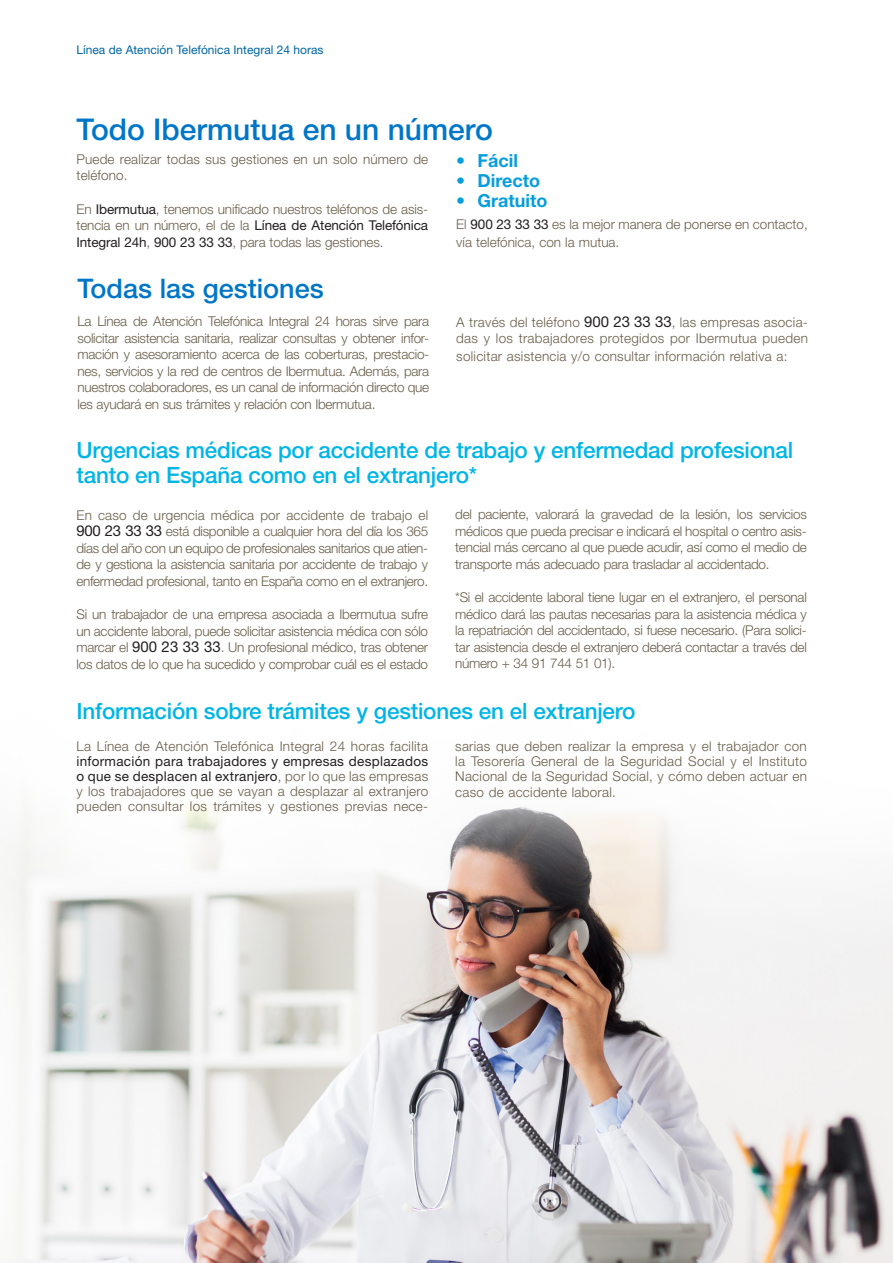
<style>
.page{position:relative;width:893px;height:1263px;background:#fff}
.page>*{position:absolute;margin:0;border:0;box-sizing:border-box;transform-origin:0 0}
.t1{font:500 30px "Helvetica Neue LT Std";color:#0076c8}
.t2{font:500 27px "Helvetica Neue LT Std";color:#0076c8}
.t3{font:500 22.5px/25.5px "Helvetica Neue LT Std";letter-spacing:-.01em;color:#00b5e6}
.t4{font:700 18px "Helvetica Neue LT Std";color:#069ddc}
.t5{font:300 13.5px/16.5px "Helvetica Neue LT Std";color:#685d49;text-align:justify}
.t6{font:300 13.5px/16.5px "Helvetica Neue LT Std";letter-spacing:.02em;color:#685d49}
.t7{font:12px "Helvetica Neue LT Std";color:#0065a4}
.s1{font-weight:400;color:#231f20}
.s2{font-weight:400;font-size:15px;color:#231f20}
</style>
<div class="page">
<img style="left:0;top:804px;width:893px;height:459px">
<p class="t7" style="left:77px;top:43px;width:248px">Línea de Atención Telefónica Integral 24 horas</p>
<h1 class="t1" style="left:77px;top:112px;width:418px">Todo Ibermutua en un número</h1>
<p class="t5" style="left:77px;top:150px;width:353px">Puede realizar todas sus gestiones en un solo número de teléfono.</p>
<p class="t5" style="left:77px;top:200px;width:353px">En <span class="s1">Ibermutua</span>, tenemos unificado nuestros teléfonos de asis&shy;tencia en un número, el de la <span class="s1">Línea de Atención Telefónica Integral 24h</span>, <span class="s1">900 23 33 33</span>, para todas las gestiones.</p>
<h3 class="t4" style="left:456px;top:149px;width:63px">• Fácil</h3>
<h3 class="t4" style="left:456px;top:169px;width:85px">• Directo</h3>
<h3 class="t4" style="left:456px;top:189px;width:93px">• Gratuito</h3>
<p class="t5" style="left:456px;top:214px;width:353px;line-height:18px">El <span class="s1">900 23 33 33</span> es la mejor manera de ponerse en contacto, vía telefónica, con la mutua.</p>
<h2 class="t2" style="left:78px;top:272px;width:248px">Todas las gestiones</h2>
<p class="t5" style="left:78px;top:313px;width:353px">La Línea de Atención Telefónica Integral 24 horas sirve para solicitar asistencia sanitaria, realizar consultas y obtener infor&shy;mación y asesoramiento acerca de las coberturas, prestacio&shy;nes, servicios y la red de centros de Ibermutua. Además, para nuestros colaboradores, es un canal de información directo que les ayudará en sus trámites y relación con Ibermutua.</p>
<p class="t6" style="left:456px;top:313px;width:353px">A través del teléfono <span class="s2">900 23 33 33</span>, las empresas asocia&shy;das y los trabajadores protegidos por Ibermutua pueden</p>
<p class="t6" style="left:456px;top:348px;width:333px">solicitar asistencia y/o consultar información relativa a:</p>
<h3 class="t3" style="left:77px;top:437px;width:718px">Urgencias médicas por accidente de trabajo y enfermedad profesional tanto en España como en el extranjero*</h3>
<p class="t5" style="left:77px;top:506px;width:353px">En caso de urgencia médica por accidente de trabajo el <span class="s2">900 23 33 33</span> está disponible a cualquier hora del día los 365 días del año con un equipo de profesionales sanitarios que atien&shy;de y gestiona la asistencia sanitaria por accidente de trabajo y enfermedad profesional, tanto en España como en el extranjero.</p>
<p class="t5" style="left:77px;top:606px;width:353px">Si un trabajador de una empresa asociada a Ibermutua sufre un accidente laboral, puede solicitar asistencia médica con sólo marcar el <span class="s2">900 23 33 33</span>. Un profesional médico, tras obtener los datos de lo que ha sucedido y comprobar cuál es el estado</p>
<p class="t5" style="left:455px;top:506px;width:353px">del paciente, valorará la gravedad de la lesión, los servicios médicos que pueda precisar e indicará el hospital o centro asis&shy;tencial más cercano al que puede acudir, así como el medio de transporte más adecuado para trasladar al accidentado.</p>
<p class="t5" style="left:455px;top:589px;width:353px">*Si el accidente laboral tiene lugar en el extranjero, el personal médico dará las pautas necesarias para la asistencia médica y la repatriación del accidentado, si fuese necesario. (Para solici&shy;tar asistencia desde el extranjero deberá contactar a través del número + 34 91 744 51 01).</p>
<h3 class="t3" style="left:77px;top:698px;width:560px">Información sobre trámites y gestiones en el extranjero</h3>
<p class="t6" style="left:77px;top:738px;width:353px">La Línea de Atención Telefónica Integral 24 horas facilita</p>
<p class="t5" style="left:77px;top:754px;width:353px;line-height:15px"><span class="s1">información para trabajadores y empresas desplazados o que se desplacen al extranjero</span>, por lo que las empresas y los trabajadores que se vayan a desplazar al extranjero pueden consultar los trámites y gestiones previas nece-</p>
<p class="t5" style="left:455px;top:738px;width:353px;line-height:15px">sarias que deben realizar la empresa y el trabajador con la Tesorería General de la Seguridad Social y el Instituto Nacional de la Seguridad Social, y cómo deben actuar en</p>
<p class="t6" style="left:455px;top:784px;width:162px">caso de accidente laboral.</p>
</div>
